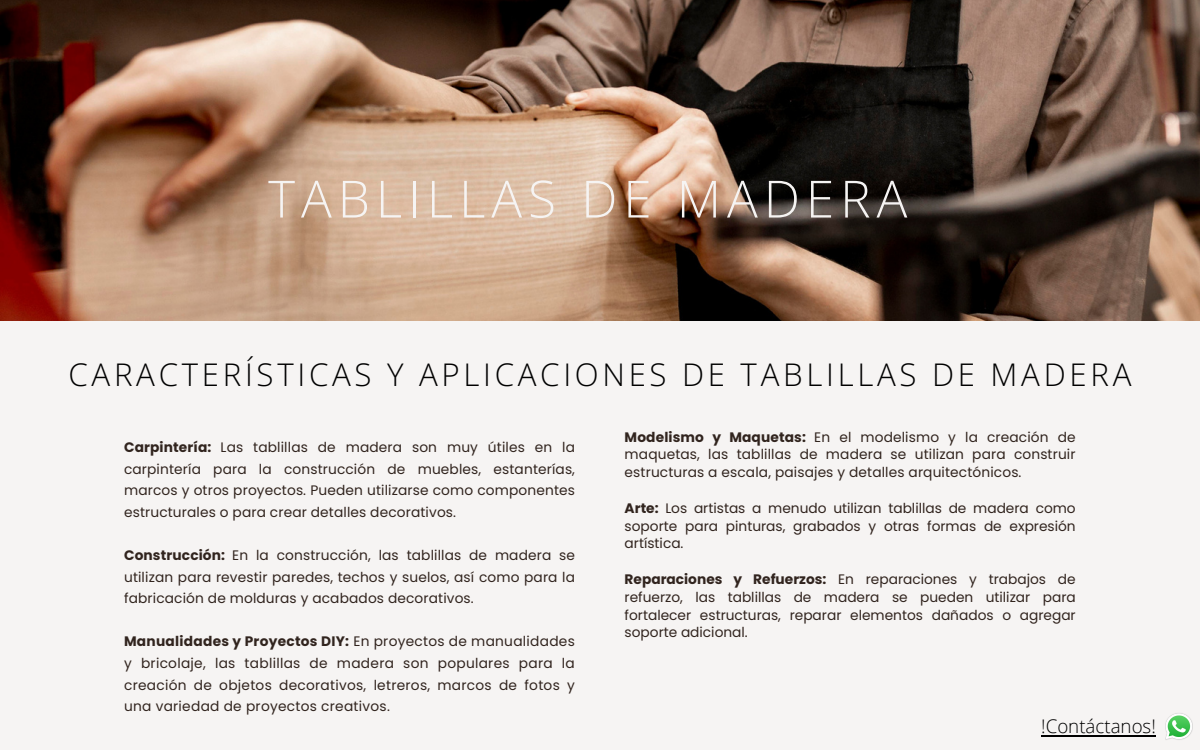
<style>
.page{position:relative;width:1200px;height:750px;background:#f6f4f3}
.page>*{position:absolute;margin:0;border:0;box-sizing:border-box;transform-origin:0 0}
.t1{font:300 51.38px "Open Sans";letter-spacing:.115em;color:#f6f4f3}
.t2{font:300 31.25px "Open Sans";letter-spacing:.12em;color:#000}
.t3{font:300 18.75px "Open Sans";color:#000}
.t4{font:13.75px/21.5px "Poppins";letter-spacing:.01em;color:#31241e;text-align:justify}
.s1{font-weight:700}
</style>
<div class="page">
<img style="left:0;top:0;width:1200px;height:321px">
<img style="left:1165px;top:713px;width:27px;height:27px">
<hr style="left:1041px;top:735px;width:115px;height:2px;background:#000">
<p class="t1" style="left:268px;top:163px;width:641px">TABLILLAS DE MADERA</p>
<p class="t2" style="left:69px;top:352px;width:1064px">CARACTERÍSTICAS Y APLICACIONES DE TABLILLAS DE MADERA</p>
<p class="t4" style="left:124px;top:437px;width:452px"><span class="s1">Carpintería:</span> Las tablillas de madera son muy útiles en la carpintería para la construcción de muebles, estanterías, marcos y otros proyectos. Pueden utilizarse como componentes estructurales o para crear detalles decorativos.</p>
<p class="t4" style="left:625px;top:428px;width:452px;line-height:17.8px"><span class="s1">Modelismo y Maquetas:</span> En el modelismo y la creación de maquetas, las tablillas de madera se utilizan para construir estructuras a escala, paisajes y detalles arquitectónicos.</p>
<p class="t4" style="left:625px;top:499px;width:453px;line-height:17.8px"><span class="s1">Arte:</span> Los artistas a menudo utilizan tablillas de madera como soporte para pinturas, grabados y otras formas de expresión artística.</p>
<p class="t4" style="left:625px;top:570px;width:453px;line-height:17.8px"><span class="s1">Reparaciones y Refuerzos:</span> En reparaciones y trabajos de refuerzo, las tablillas de madera se pueden utilizar para fortalecer estructuras, reparar elementos dañados o agregar soporte adicional.</p>
<h1 class="t4" style="left:124px;top:545px;width:452px"><span class="s1">Construcción:</span> En la construcción, las tablillas de madera se utilizan para revestir paredes, techos y suelos, así como para la fabricación de molduras y acabados decorativos.</h1>
<h2 class="t4" style="left:124px;top:631px;width:452px"><span class="s1">Manualidades y Proyectos DIY:</span> En proyectos de manualidades y bricolaje, las tablillas de madera son populares para la creación de objetos decorativos, letreros, marcos de fotos y una variedad de proyectos creativos.</h2>
<h3 class="t3" style="left:1041px;top:713px;width:116px">!Contáctanos!</h3>
</div>
